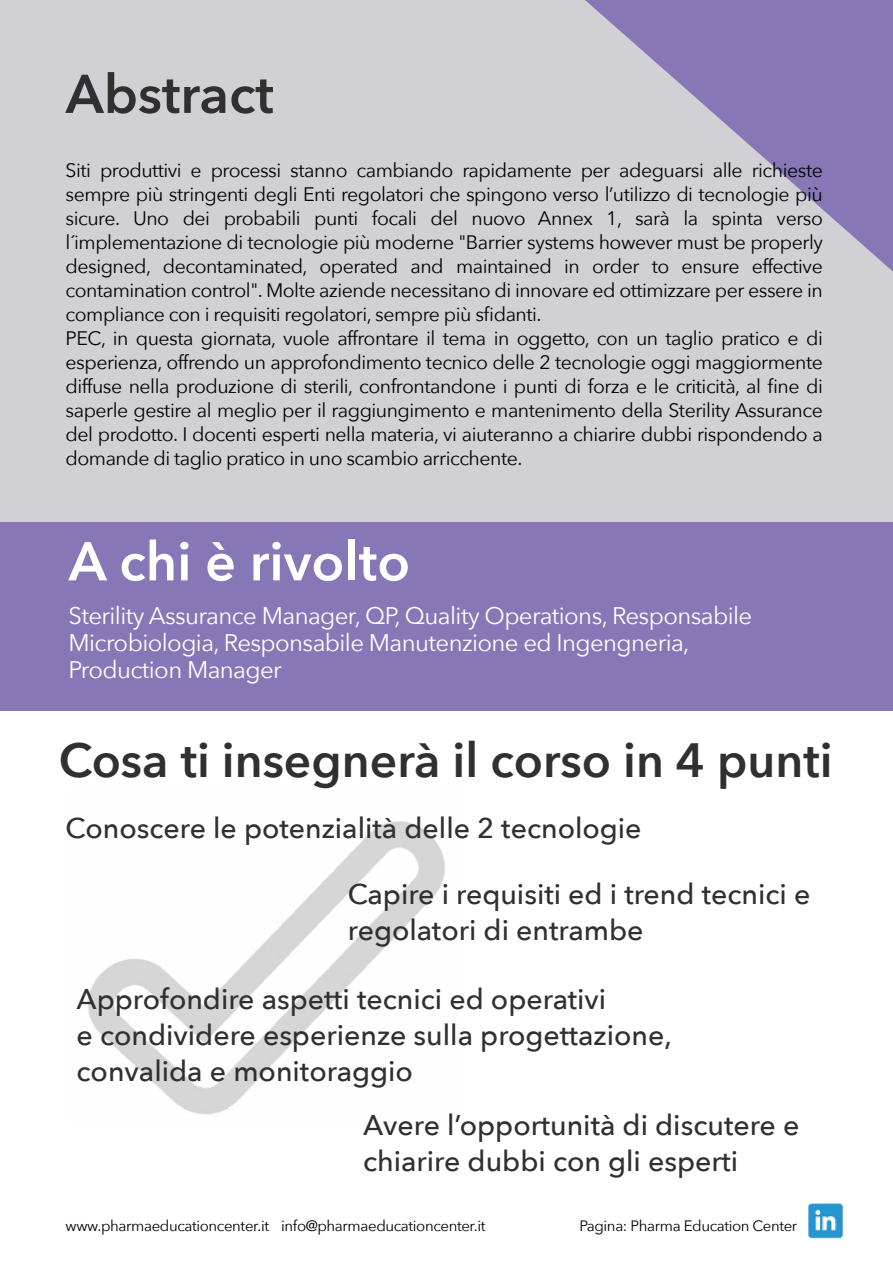
<style>
.page{position:relative;width:893px;height:1263px;background:#fff}
.page>*{position:absolute;margin:0;border:0;box-sizing:border-box;transform-origin:0 0}
.t1{font:600 54px "Avenir Next";color:#fff}
.t2{font:600 54px "Avenir Next";color:#312f2f}
.t3{font:600 48px "Avenir Next";color:#312f2f}
.t4{font:500 28.5px/36px "Avenir Next";color:#312f2f}
.t5{font:24px/27px "Avenir Next";letter-spacing:-.025em;color:#fff}
.t6{font:19.5px/24px "Avenir Next";letter-spacing:-.025em;color:#000101}
.t7{font:15px "Avenir Next";letter-spacing:-.025em;color:#000101}
</style>
<div class="page">
<img style="left:87px;top:821px;width:358px;height:294px">
<div style="left:0;top:0;width:893px;height:544px;background:#d1d1d5"></div>
<svg style="left:585px;top:0;width:308px;height:272px"></svg>
<div style="left:0;top:522px;width:893px;height:188px;background:#8877b6"></div>
<img style="left:808px;top:1203px;width:35px;height:36px">
<h1 class="t2" style="left:66px;top:48px;width:210px">Abstract</h1>
<p class="t6" style="left:66px;top:157px;width:759px">Siti produttivi e processi stanno cambiando rapidamente per adeguarsi alle richieste sempre più stringenti degli Enti regolatori che spingono verso l’utilizzo di tecnologie più sicure. Uno dei probabili punti focali del nuovo Annex 1, sarà la spinta verso l´implementazione di tecnologie più moderne "Barrier systems however must be properly designed, decontaminated, operated and maintained in order to ensure effective contamination control". Molte aziende necessitano di innovare ed ottimizzare per essere in compliance con i requisiti regolatori, sempre più sfidanti.<br>PEC, in questa giornata, vuole affrontare il tema in oggetto, con un taglio pratico e di esperienza, offrendo un approfondimento tecnico delle 2 tecnologie oggi maggiormente diffuse nella produzione di sterili, confrontandone i punti di forza e le criticità, al fine di saperle gestire al meglio per il raggiungimento e mantenimento della Sterility Assurance del prodotto. I docenti esperti nella materia, vi aiuteranno a chiarire dubbi rispondendo a domande di taglio pratico in uno scambio arricchente.</p>
<h1 class="t1" style="left:69px;top:515px;width:343px">A chi è rivolto</h1>
<p class="t5" style="left:69px;top:601px;width:685px">Sterility Assurance Manager, QP, Quality Operations, Responsabile<br>Microbiologia, Responsabile Manutenzione ed Ingengneria,<br>Production Manager</p>
<h2 class="t3" style="left:59px;top:719px;width:775px">Cosa ti insegnerà il corso in 4 punti</h2>
<h3 class="t4" style="left:66px;top:809px;width:577px">Conoscere le potenzialità delle 2 tecnologie</h3>
<h3 class="t4" style="left:348px;top:875px;width:464px">Capire i requisiti ed i trend tecnici e regolatori di entrambe</h3>
<h3 class="t4" style="left:77px;top:980px;width:597px">Approfondire aspetti tecnici ed operativi<br>e condividere esperienze sulla progettazione, convalida e monitoraggio</h3>
<h3 class="t4" style="left:363px;top:1106px;width:438px">Avere l’opportunità di discutere e chiarire dubbi con gli esperti</h3>
<p class="t7" style="left:66px;top:1213px;width:421px">www.pharmaeducationcenter.it info@pharmaeducationcenter.it</p>
<p class="t7" style="left:579px;top:1213px;width:219px">Pagina: Pharma Education Center</p>
</div>
